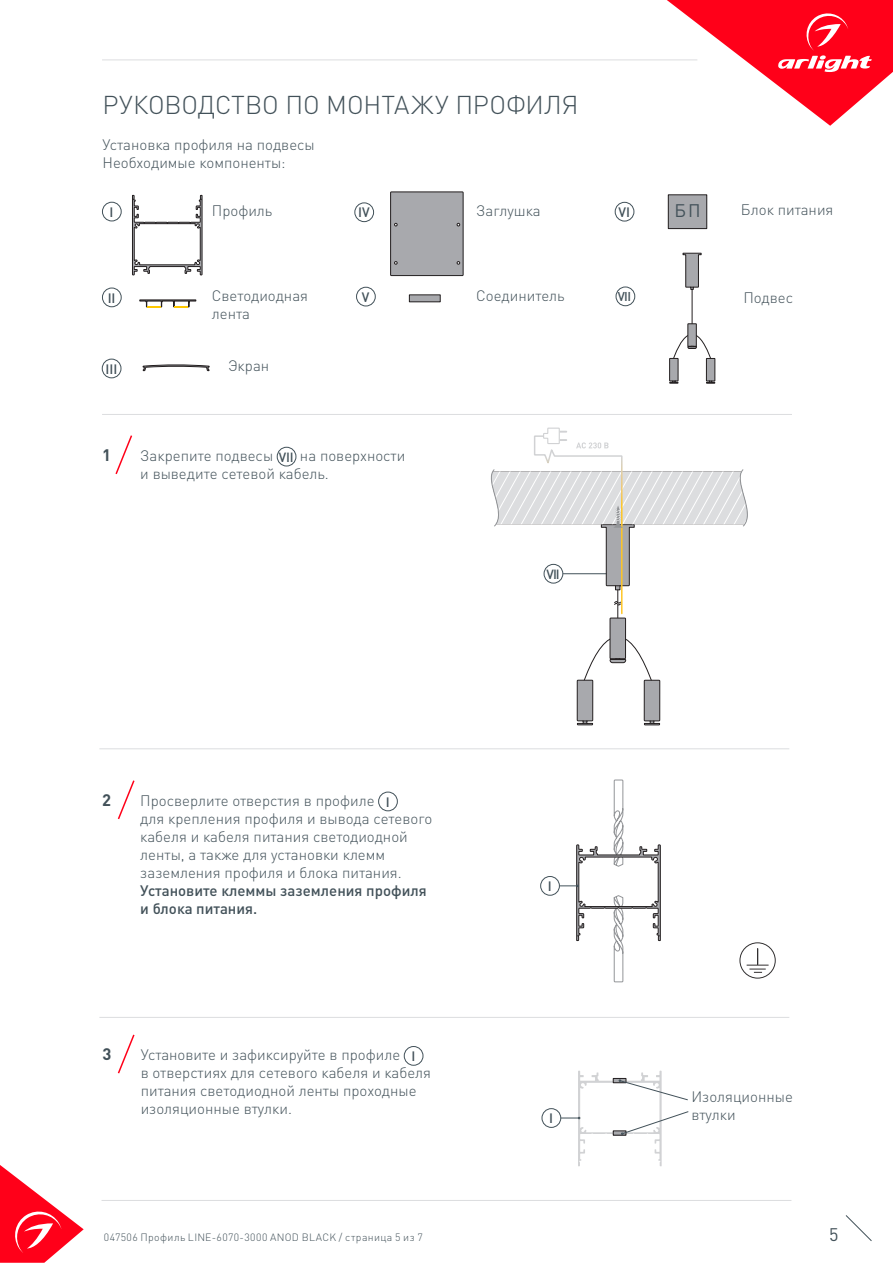
<style>
.page{position:relative;width:893px;height:1263px;background:#fff}
.page>*{position:absolute;margin:0;border:0;box-sizing:border-box;transform-origin:0 0}
.t1{font:300 25.5px "DIN Pro";letter-spacing:-.005em;color:#425159}
.t2{font:18px "DIN Pro";color:#425159}
.t3{font:700 16.5px "DIN Pro";color:#425159}
.t4{font:300 15px/18px "DIN Pro";color:#425159}
.t5{font:500 13.5px "DIN Pro";color:#425159}
.t6{font:500 13.2px "DIN Pro";letter-spacing:-.04em;color:#425159}
.t7{font:500 12.6px "DIN Pro";color:#425159}
.t8{font:300 10.5px "DIN Pro";letter-spacing:.04em;color:#425159}
.s1{font-weight:500}
</style>
<div class="page">
<svg style="left:0;top:1165px;width:84px;height:98px"></svg>
<svg style="left:845px;top:1215px;width:27px;height:26px"></svg>
<svg style="left:667px;top:0;width:226px;height:126px"></svg>
<hr style="left:102px;top:60px;width:595px;height:1px;background:#dcdddf">
<hr style="left:102px;top:1200px;width:689px;height:1px;background:#dcdddf">
<hr style="left:102px;top:414px;width:690px;height:1px;background:#dcdddf">
<hr style="left:99px;top:748px;width:690px;height:1px;background:#dcdddf">
<hr style="left:99px;top:1017px;width:690px;height:1px;background:#dcdddf">
<div style="left:404px;top:1046px;width:19px;height:19px;border:1px solid #425159;border-radius:50%"></div>
<div style="left:378px;top:792px;width:20px;height:19px;border:1px solid #425159;border-radius:50%"></div>
<svg style="left:117px;top:1034px;width:18px;height:40px"></svg>
<svg style="left:117px;top:780px;width:18px;height:40px"></svg>
<div style="left:616px;top:287px;width:19px;height:19px;border:1px solid #425159;border-radius:50%"></div>
<div style="left:277px;top:447px;width:19px;height:19px;border:1px solid #425159;border-radius:50%"></div>
<svg style="left:115px;top:435px;width:18px;height:40px"></svg>
<hr style="left:692px;top:286px;width:1px;height:44px;background:#231f20">
<svg style="left:683px;top:253px;width:18px;height:37px"></svg>
<svg style="left:669px;top:323px;width:46px;height:61px"></svg>
<div style="left:102px;top:202px;width:19px;height:19px;border:1px solid #425159;border-radius:50%"></div>
<div style="left:102px;top:359px;width:19px;height:19px;border:1px solid #425159;border-radius:50%"></div>
<div style="left:102px;top:288px;width:19px;height:19px;border:1px solid #425159;border-radius:50%"></div>
<div style="left:356px;top:287px;width:19px;height:19px;border:1px solid #425159;border-radius:50%"></div>
<div style="left:615px;top:202px;width:19px;height:19px;border:1px solid #425159;border-radius:50%"></div>
<div style="left:668px;top:195px;width:39px;height:34px;background:#a8a9ad"></div>
<div style="left:668px;top:195px;width:39px;height:34px;border:1px solid #231f20"></div>
<div style="left:409px;top:295px;width:31px;height:7px;background:#a8a9ad"></div>
<div style="left:409px;top:295px;width:31px;height:7px;border:1px solid #231f20"></div>
<svg style="left:132px;top:195px;width:70px;height:80px"></svg>
<svg style="left:390px;top:192px;width:73px;height:84px;background:#a2a3a7"></svg>
<svg style="left:143px;top:364px;width:66px;height:7px"></svg>
<div style="left:355px;top:203px;width:19px;height:19px;border:1px solid #425159;border-radius:50%"></div>
<div style="left:740px;top:942px;width:36px;height:36px;border:1px solid #312f30;border-radius:50%"></div>
<svg style="left:747px;top:948px;width:22px;height:25px"></svg>
<div style="left:540px;top:876px;width:20px;height:19px;border:1px solid #425159;border-radius:50%"></div>
<svg style="left:560px;top:779px;width:101px;height:203px"></svg>
<div style="left:542px;top:1108px;width:19px;height:19px;border:1px solid #425159;border-radius:50%"></div>
<svg style="left:561px;top:1071px;width:128px;height:95px"></svg>
<svg style="left:490px;top:427px;width:258px;height:298px"></svg>
<svg style="left:140px;top:300px;width:56px;height:7px"></svg>
<p class="t1" style="left:103px;top:87px;width:477px">РУКОВОДСТВО ПО МОНТАЖУ ПРОФИЛЯ</p>
<p class="t4" style="left:103px;top:134px;width:214px">Установка профиля на подвесы</p>
<p class="t4" style="left:103px;top:152px;width:185px">Необходимые компоненты:</p>
<p class="t5" style="left:358px;top:203px;width:13px">IV</p>
<p class="t5" style="left:619px;top:203px;width:13px">VI</p>
<p class="t2" style="left:674px;top:198px;width:28px">БП</p>
<p class="t5" style="left:110px;top:203px;width:5px">I</p>
<p class="t4" style="left:476px;top:201px;width:66px">Заглушка</p>
<p class="t4" style="left:212px;top:201px;width:62px">Профиль</p>
<p class="t4" style="left:741px;top:200px;width:94px">Блок питания</p>
<p class="t5" style="left:108px;top:288px;width:9px">II</p>
<p class="t4" style="left:476px;top:286px;width:90px">Соединитель</p>
<p class="t4" style="left:212px;top:286px;width:98px">Светодиодная лента</p>
<p class="t5" style="left:362px;top:288px;width:9px">V</p>
<p class="t5" style="left:105px;top:360px;width:13px">III</p>
<p class="t4" style="left:228px;top:356px;width:43px">Экран</p>
<p class="t3" style="left:102px;top:444px;width:10px">1</p>
<p class="t4" style="left:140px;top:446px;width:134px">Закрепите подвесы</p>
<p class="t6" style="left:279px;top:448px;width:16px">VII</p>
<p class="t4" style="left:140px;top:446px;width:266px;text-indent:160px">на поверхности и выведите сетевой кабель.</p>
<p class="t6" style="left:547px;top:565px;width:15px">VII</p>
<p class="t7" style="left:618px;top:288px;width:15px">VII</p>
<p class="t4" style="left:743px;top:288px;width:51px">Подвес</p>
<p class="t3" style="left:102px;top:789px;width:10px">2</p>
<p class="t4" style="left:140px;top:791px;width:236px">Просверлите отверстия в профиле</p>
<p class="t5" style="left:386px;top:792px;width:5px">I</p>
<p class="t4" style="left:140px;top:809px;width:293px">для крепления профиля и вывода сетевого кабеля и кабеля питания светодиодной ленты, а также для установки клемм заземления профиля и блока питания.<br><span class="s1">Установите клеммы заземления профиля и блока питания.</span></p>
<p class="t5" style="left:548px;top:877px;width:5px">I</p>
<p class="t3" style="left:102px;top:1043px;width:10px">3</p>
<p class="t4" style="left:141px;top:1045px;width:261px">Установите и зафиксируйте в профиле</p>
<p class="t5" style="left:411px;top:1047px;width:5px">I</p>
<p class="t4" style="left:141px;top:1063px;width:292px">в отверстиях для сетевого кабеля и кабеля питания светодиодной ленты проходные изоляционные втулки.</p>
<p class="t4" style="left:691px;top:1087px;width:103px">Изоляционные</p>
<p class="t5" style="left:549px;top:1109px;width:5px">I</p>
<p class="t4" style="left:691px;top:1105px;width:46px">втулки</p>
<p class="t8" style="left:104px;top:1230px;width:320px">047506 Профиль LINE-6070-3000 ANOD BLACK / страница 5 из 7</p>
<p class="t2" style="left:829px;top:1222px;width:11px">5</p>
</div>
